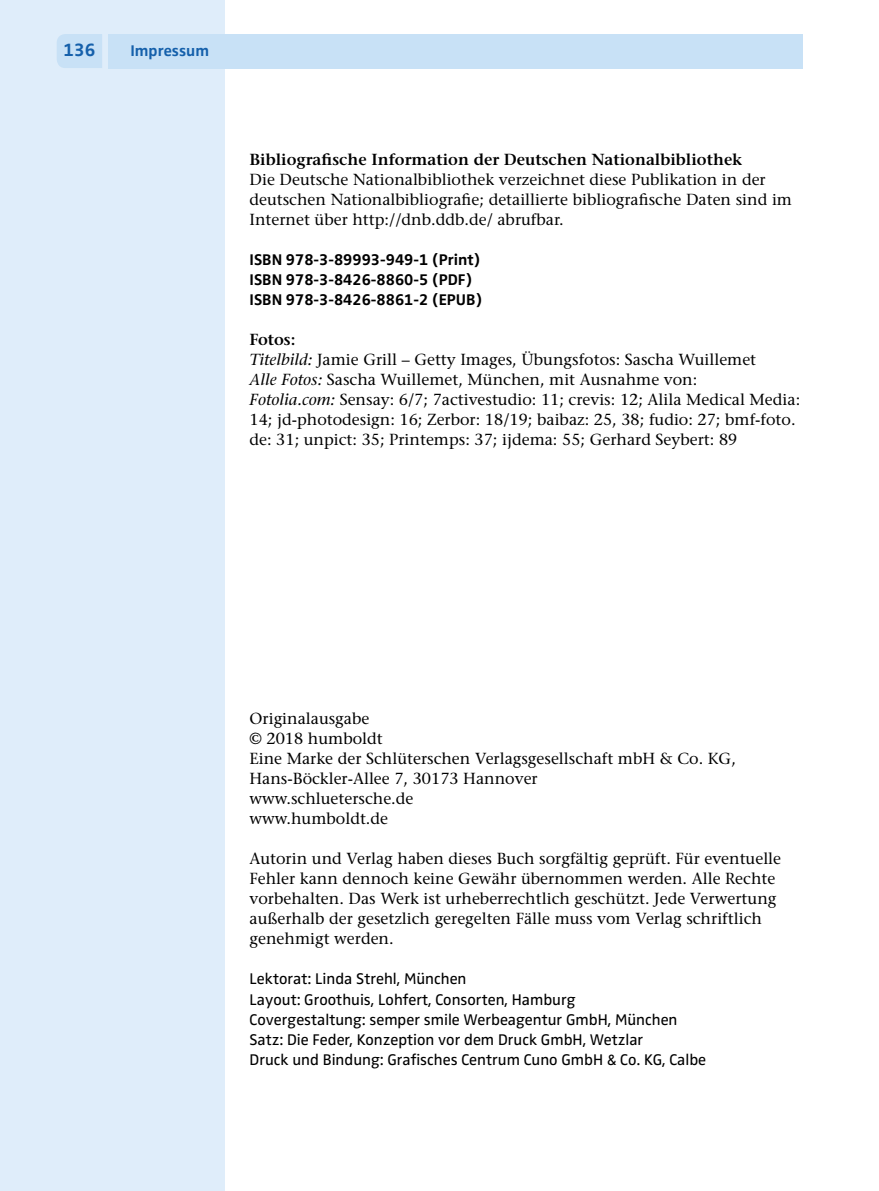
<style>
.page{position:relative;width:879px;height:1191px;background:#fff}
.page>*{position:absolute;margin:0;border:0;box-sizing:border-box;transform-origin:0 0}
.t1{font:700 18.4px "Zwo Pro";color:#1560ab}
.t2{font:16px/20px "Stone Serif";color:#000}
.t3{font:16px/20px "Zwo Pro";color:#000}
.t4{font:700 16px/20px "Zwo Pro";color:#000}
.t5{font:600 16px "Stone Serif";color:#000}
.t6{font:700 16px "Zwo Pro";color:#1560ab}
.s1{font-weight:600}
.s2{font-style:italic}
</style>
<div class="page">
<div style="left:0;top:0;width:224px;height:1191px;background:#dfedfa"></div>
<div style="left:57px;top:34px;width:45px;height:34px;background:#c8e1f6"></div>
<div style="left:108px;top:34px;width:694px;height:34px;background:#c8e1f6"></div>
<p class="t1" style="left:63px;top:39px;width:33px">136</p>
<p class="t6" style="left:130px;top:41px;width:80px">Impressum</p>
<p class="t5" style="left:249px;top:150px;width:494px">Bibliografische Information der Deutschen Nationalbibliothek</p>
<p class="t2" style="left:249px;top:170px;width:544px">Die Deutsche Nationalbibliothek verzeichnet diese Publikation in der deutschen Nationalbibliografie; detaillierte bibliografische Daten sind im<br>Internet über http://dnb.ddb.de/ abrufbar.</p>
<p class="t4" style="left:249px;top:250px;width:234px">ISBN 978-3-89993-949-1 (Print)<br>ISBN 978-3-8426-8860-5 (PDF)<br>ISBN 978-3-8426-8861-2 (EPUB)</p>
<p class="t2" style="left:249px;top:330px;width:552px"><span class="s1">Fotos:<br></span><span class="s2">Titelbild:</span> Jamie Grill – Getty Images, Übungsfotos: Sascha Wuillemet<br><span class="s2">Alle Fotos:</span> Sascha Wuillemet, München, mit Ausnahme von:<br><span class="s2">Fotolia.com:</span> Sensay: 6/7; 7activestudio: 11; crevis: 12; Alila Medical Media:<br>14; jd-photodesign: 16; Zerbor: 18/19; baibaz: 25, 38; fudio: 27; bmf-foto. de: 31; unpict: 35; Printemps: 37; ijdema: 55; Gerhard Seybert: 89</p>
<p class="t2" style="left:249px;top:709px;width:488px">Originalausgabe<br>© 2018 humboldt<br>Eine Marke der Schlüterschen Verlagsgesellschaft mbH &amp; Co. KG,<br>Hans-Böckler-Allee 7, 30173 Hannover<br>www.schluetersche.de<br>www.humboldt.de</p>
<p class="t2" style="left:249px;top:849px;width:533px">Autorin und Verlag haben dieses Buch sorgfältig geprüft. Für eventuelle Fehler kann dennoch keine Gewähr übernommen werden. Alle Rechte vorbehalten. Das Werk ist urheberrechtlich geschützt. Jede Verwertung außerhalb der gesetzlich geregelten Fälle muss vom Verlag schriftlich genehmigt werden.</p>
<p class="t3" style="left:249px;top:969px;width:458px">Lektorat: Linda Strehl, München<br>Layout: Groothuis, Lohfert, Consorten, Hamburg<br>Covergestaltung: semper smile Werbeagentur GmbH, München Satz: Die Feder, Konzeption vor dem Druck GmbH, Wetzlar<br>Druck und Bindung: Grafisches Centrum Cuno GmbH &amp; Co. KG, Calbe</p>
</div>
